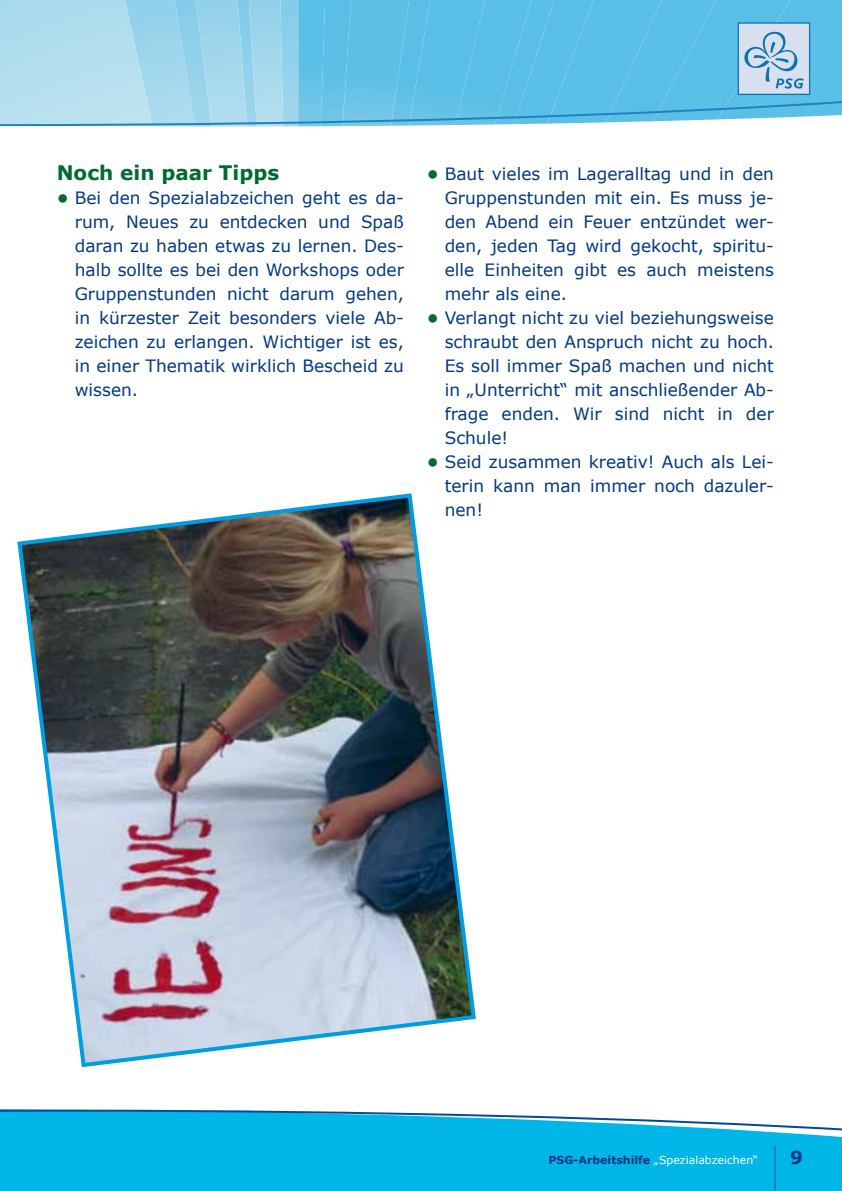
<style>
.page{position:relative;width:842px;height:1191px;background:#fff}
.page>*{position:absolute;margin:0;border:0;box-sizing:border-box;transform-origin:0 0}
.t1{font:700 20px "Verdana";color:#006b2f}
.t2{font:700 18px "Verdana";color:#003882}
.t3{font:17px/24px "Verdana";color:#003882;text-align:justify}
.t4{font:11px "Verdana";color:#fff}
.s1{font-weight:700;color:#006b2f}
.s2{font-weight:700;color:#003882}
</style>
<div class="page">
<svg style="left:0;top:1109px;width:842px;height:82px;background:#18bae8"></svg>
<hr style="left:774px;top:1145px;width:2px;height:46px;background:#1f82c1">
<svg style="left:0;top:0;width:842px;height:126px;background:#7dc9e8"></svg>
<div style="left:738px;top:22px;width:72px;height:73px;border:1px solid #0b72b5"></div>
<img style="left:17px;top:493px;width:459px;height:575px">
<p class="t1" style="left:57px;top:160px;width:224px">Noch ein paar Tipps</p>
<p class="t3" style="left:75px;top:185px;width:331px;text-indent:-18px"><span class="s1">•</span> Bei den Spezialabzeichen geht es da&shy;rum, Neues zu entdecken und Spaß daran zu haben etwas zu lernen. Des&shy;halb sollte es bei den Workshops oder Gruppenstunden nicht darum gehen, in kürzester Zeit besonders viele Ab&shy;zeichen zu erlangen. Wichtiger ist es, in einer Thematik wirklich Bescheid zu wissen.</p>
<p class="t3" style="left:445px;top:161px;width:331px;text-indent:-18px"><span class="s1">•</span> Baut vieles im Lageralltag und in den Gruppenstunden mit ein. Es muss je&shy;den Abend ein Feuer entzündet wer&shy;den, jeden Tag wird gekocht, spiritu&shy;elle Einheiten gibt es auch meistens mehr als eine.</p>
<p class="t3" style="left:445px;top:305px;width:331px;text-indent:-18px"><span class="s1">•</span> Verlangt nicht zu viel beziehungsweise schraubt den Anspruch nicht zu hoch.<br>Es soll immer Spaß machen und nicht in „Unterricht“ mit anschließender Ab&shy;frage enden. Wir sind nicht in der Schule!</p>
<p class="t3" style="left:445px;top:449px;width:331px;text-indent:-18px"><span class="s1">•</span> Seid zusammen kreativ! Auch als Lei&shy;terin kann man immer noch dazuler&shy;nen!</p>
<p class="t4" style="left:548px;top:1153px;width:211px"><span class="s2">PSG-Arbeitshilfe</span> „Spezialabzeichen“</p>
<p class="t2" style="left:790px;top:1146px;width:14px">9</p>
</div>
